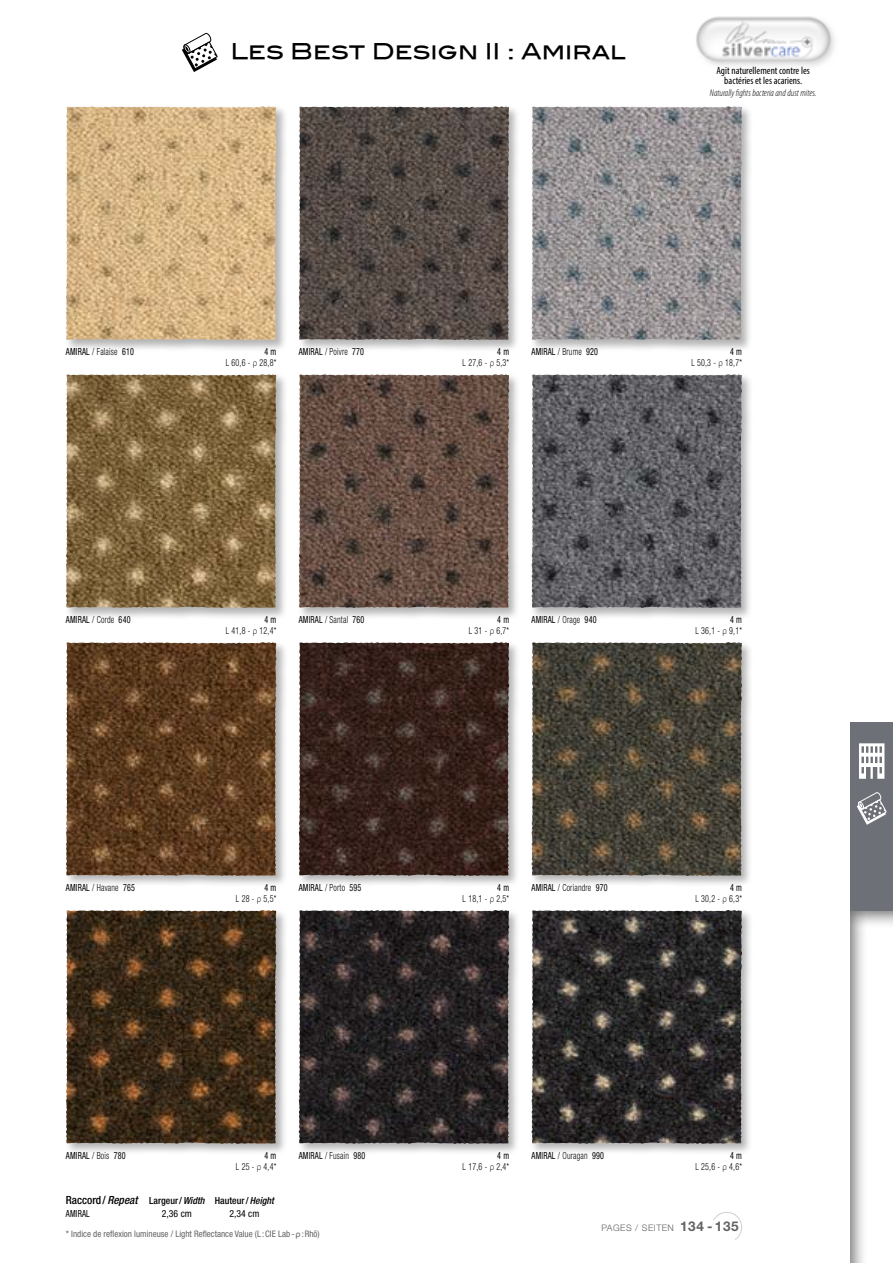
<style>
.page{position:relative;width:893px;height:1263px;background:#fff}
.page>*{position:absolute;margin:0;border:0;box-sizing:border-box;transform-origin:0 0}
.t1{font:21.75px "Blair Md ITCTT Medium";color:#000}
.t2{font:condensed 10.5px/10.5px "Myriad Pro";color:#000;text-align:center}
.t3{font:300 condensed 9.75px/10.5px "Helvetica Neue";letter-spacing:.025em;color:#000;text-align:right;scale:.82 1}
.t4{font:condensed 9.75px "Helvetica Neue";letter-spacing:.025em;color:#000;scale:.82 1}
.t5{font:500 condensed 9.75px/12.6px "Helvetica Neue";color:#000}
.t6{font:italic 300 condensed 9.75px "Myriad Pro";color:#000}
.t7{font:condensed 9.75px "Helvetica Neue";letter-spacing:.025em;color:#000}
.t8{font:condensed 9px "Helvetica Neue";color:#636362}
.t9{font:300 9px "Helvetica Neue";letter-spacing:.05em;color:#636362}
.s1{font-weight:400}
.s2{font-family:"Myriad Pro";font-stretch:normal}
.s3{font-size:11.25px}
.s4{font-style:italic;font-size:11.25px}
.s5{font-style:italic}
.s6{font-weight:700;font-size:13.5px}
</style>
<div class="page">
<div style="left:64px;top:104px;width:224px;height:247px;background:#000;opacity:.3"></div>
<img style="left:66px;top:106px;width:194px;height:117px">
<div style="left:64px;top:372px;width:224px;height:247px;background:#000;opacity:.3"></div>
<img style="left:66px;top:374px;width:194px;height:117px">
<div style="left:64px;top:640px;width:224px;height:247px;background:#000;opacity:.3"></div>
<img style="left:66px;top:642px;width:194px;height:117px">
<div style="left:64px;top:908px;width:224px;height:247px;background:#000;opacity:.3"></div>
<img style="left:66px;top:910px;width:194px;height:117px">
<div style="left:296px;top:104px;width:224px;height:247px;background:#000;opacity:.3"></div>
<img style="left:299px;top:106px;width:193px;height:117px">
<div style="left:296px;top:372px;width:224px;height:247px;background:#000;opacity:.3"></div>
<img style="left:299px;top:374px;width:193px;height:117px">
<div style="left:296px;top:640px;width:224px;height:247px;background:#000;opacity:.3"></div>
<img style="left:299px;top:642px;width:193px;height:117px">
<div style="left:296px;top:908px;width:224px;height:247px;background:#000;opacity:.3"></div>
<img style="left:299px;top:910px;width:193px;height:117px">
<div style="left:529px;top:104px;width:224px;height:247px;background:#000;opacity:.3"></div>
<img style="left:532px;top:106px;width:193px;height:117px">
<div style="left:529px;top:372px;width:224px;height:247px;background:#000;opacity:.3"></div>
<img style="left:532px;top:374px;width:193px;height:117px">
<div style="left:529px;top:640px;width:224px;height:247px;background:#000;opacity:.3"></div>
<img style="left:532px;top:642px;width:193px;height:117px">
<div style="left:529px;top:908px;width:224px;height:247px;background:#000;opacity:.3"></div>
<img style="left:532px;top:910px;width:193px;height:117px">
<svg style="left:182px;top:33px;width:36px;height:39px"></svg>
<svg style="left:713px;top:1212px;width:29px;height:28px"></svg>
<img style="left:696px;top:16px;width:139px;height:50px">
<div style="left:848px;top:909px;width:45px;height:354px;background:#000;opacity:.55"></div>
<div style="left:850px;top:722px;width:43px;height:189px;background:#6e7078"></div>
<svg style="left:859px;top:743px;width:25px;height:36px"></svg>
<svg style="left:857px;top:792px;width:30px;height:33px"></svg>
<p class="t1" style="left:230px;top:34px;width:397px">Les Best Design II : Amiral</p>
<p class="t2" style="left:716px;top:65px;width:95px">Agit naturellement contre les bactéries et les acariens.</p>
<p class="t6" style="left:710px;top:87px;width:108px">Naturally fights bacteria and dust mites.</p>
<p class="t4" style="left:66px;top:346px;width:18px">AMIRAL</p>
<p class="t3" style="left:92px;top:347px;width:52px">/ Falaise <span class="s1">610</span></p>
<p class="t3" style="left:226px;top:347px;width:63px"><span class="s1">4 M<br></span>L 60,6 - <span class="s2">ρ</span> 28,8*</p>
<p class="t4" style="left:299px;top:346px;width:18px">AMIRAL</p>
<p class="t3" style="left:325px;top:347px;width:49px">/ Poivre <span class="s1">770</span></p>
<p class="t3" style="left:463px;top:347px;width:58px"><span class="s1">4 M<br></span>L 27,6 - <span class="s2">ρ</span> 5,3*</p>
<p class="t4" style="left:532px;top:346px;width:18px">AMIRAL</p>
<p class="t3" style="left:558px;top:347px;width:51px">/ Brume <span class="s1">920</span></p>
<p class="t3" style="left:691px;top:347px;width:63px"><span class="s1">4 M<br></span>L 50,3 - <span class="s2">ρ</span> 18,7*</p>
<p class="t4" style="left:66px;top:614px;width:18px">AMIRAL</p>
<p class="t3" style="left:92px;top:614px;width:48px">/ Corde <span class="s1">640</span></p>
<p class="t3" style="left:226px;top:614px;width:63px"><span class="s1">4 M<br></span>L 41,8 - <span class="s2">ρ</span> 12,4*</p>
<p class="t4" style="left:299px;top:614px;width:18px">AMIRAL</p>
<p class="t3" style="left:325px;top:614px;width:50px">/ Santal <span class="s1">760</span></p>
<p class="t3" style="left:469px;top:614px;width:51px"><span class="s1">4 M<br></span>L 31 - <span class="s2">ρ</span> 6,7*</p>
<p class="t4" style="left:532px;top:614px;width:18px">AMIRAL</p>
<p class="t3" style="left:558px;top:614px;width:49px">/ Orage <span class="s1">940</span></p>
<p class="t3" style="left:695px;top:614px;width:58px"><span class="s1">4 M<br></span>L 36,1 - <span class="s2">ρ</span> 9,1*</p>
<p class="t4" style="left:66px;top:882px;width:18px">AMIRAL</p>
<p class="t3" style="left:92px;top:882px;width:54px">/ Havane <span class="s1">765</span></p>
<p class="t3" style="left:236px;top:882px;width:51px"><span class="s1">4 M<br></span>L 28 - <span class="s2">ρ</span> 5,5*</p>
<p class="t4" style="left:299px;top:882px;width:18px">AMIRAL</p>
<p class="t3" style="left:325px;top:882px;width:46px">/ Porto <span class="s1">595</span></p>
<p class="t3" style="left:463px;top:882px;width:58px"><span class="s1">4 M<br></span>L 18,1 - <span class="s2">ρ</span> 2,5*</p>
<p class="t4" style="left:532px;top:882px;width:18px">AMIRAL</p>
<p class="t3" style="left:558px;top:882px;width:62px">/ Coriandre <span class="s1">970</span></p>
<p class="t3" style="left:695px;top:882px;width:58px"><span class="s1">4 M<br></span>L 30,2 - <span class="s2">ρ</span> 6,3*</p>
<p class="t4" style="left:66px;top:1150px;width:18px">AMIRAL</p>
<p class="t3" style="left:92px;top:1150px;width:42px">/ Bois <span class="s1">780</span></p>
<p class="t3" style="left:236px;top:1150px;width:51px"><span class="s1">4 M<br></span>L 25 - <span class="s2">ρ</span> 4,4*</p>
<p class="t5" style="left:66px;top:1194px;width:210px"><span class="s3">Raccord /</span><span class="s4">Repeat</span> Largeur/<span class="s5">Width</span> Hauteur/<span class="s5">Height<br></span><span class="s1">AMIRAL</span></p>
<p class="t7" style="left:162px;top:1208px;width:31px">2,36 CM</p>
<p class="t7" style="left:229px;top:1208px;width:31px">2,34 CM</p>
<p class="t4" style="left:299px;top:1150px;width:18px">AMIRAL</p>
<p class="t3" style="left:325px;top:1150px;width:51px">/ Fusain <span class="s1">980</span></p>
<p class="t3" style="left:463px;top:1150px;width:58px"><span class="s1">4 M<br></span>L 17,6 - <span class="s2">ρ</span> 2,4*</p>
<p class="t8" style="left:66px;top:1229px;width:255px">* INDICE DE REFLEXION LUMINEUSE / LIGHT REFLECTANCE VALUE (L :CIE LAB -<span class="s2">ρ</span>:RHÔ)</p>
<p class="t4" style="left:532px;top:1150px;width:18px">AMIRAL</p>
<p class="t3" style="left:558px;top:1150px;width:58px">/ Ouragan <span class="s1">990</span></p>
<p class="t3" style="left:695px;top:1150px;width:58px"><span class="s1">4 M<br></span>L 25,6 - <span class="s2">ρ</span> 4,6*</p>
<p class="t9" style="left:601px;top:1222px;width:139px">PAGES / SEITEN <span class="s6">134 -135</span></p>
</div>
